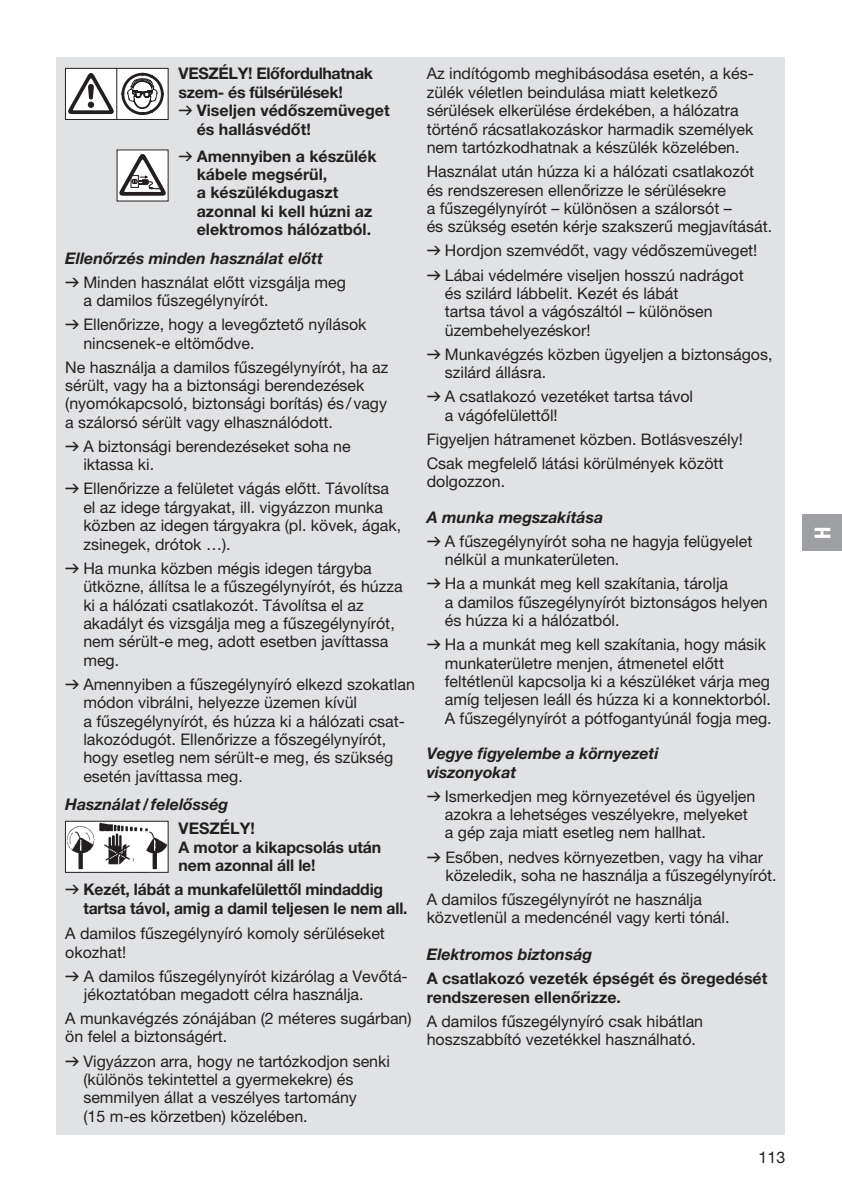
<style>
.page{position:relative;width:842px;height:1191px;background:#fff}
.page>*{position:absolute;margin:0;border:0;box-sizing:border-box;transform-origin:0 0}
.t1{font:22px "GARDENA Pro Bo Cond";color:#fff}
.t2{font:16px/18.4px "GARDENA Pro";color:#231f20}
.t3{font:700 16px/18.4px "GARDENA Pro";color:#231f20}
.t4{font:italic 700 16px/18.4px "GARDENA Pro";color:#231f20}
.t5{font:700 16px "GARDENA Pro";letter-spacing:-.02em;color:#231f20}
.s1{font-family:"Formdruck";font-weight:400}
.s2{font-weight:700;font-style:italic}
.s3{font-family:"Formdruck"}
</style>
<div class="page">
<div style="left:57px;top:57px;width:728px;height:1077px;background:#e1e2e4"></div>
<div style="left:65px;top:68px;width:103px;height:51px;background:#fff"></div>
<div style="left:65px;top:68px;width:103px;height:52px;border:1px solid #231f20"></div>
<hr style="left:116px;top:68px;width:1px;height:52px;background:#231f20">
<svg style="left:68px;top:73px;width:46px;height:41px"></svg>
<svg style="left:121px;top:73px;width:43px;height:42px"></svg>
<div style="left:117px;top:150px;width:51px;height:51px;background:#fff"></div>
<svg style="left:119px;top:154px;width:47px;height:42px"></svg>
<img style="left:67px;top:823px;width:99px;height:47px">
<div style="left:65px;top:821px;width:103px;height:51px;border:1px solid #231f20"></div>
<div style="left:802px;top:514px;width:40px;height:36px;background:#9d9fa2"></div>
<p class="t5" style="left:179px;top:64px;width:196px">VESZÉLY! Előfordulhatnak</p>
<p class="t5" style="left:179px;top:82px;width:166px">szem- és fülsérülések!</p>
<p class="t3" style="left:179px;top:101px;width:213px"><span class="s1">v</span> Viseljen védőszemüveget</p>
<p class="t3" style="left:197px;top:119px;width:116px">és hallásvédőt!</p>
<p class="t3" style="left:197px;top:146px;width:181px;text-indent:-18px"><span class="s1">v</span> Amennyiben a készülék kábele megsérül,<br>a készülékdugaszt azonnal ki kell húzni az elektromos hálózatból.</p>
<p class="t2" style="left:65px;top:246px;width:282px;line-height:24px"><span class="s2">Ellenőrzés minden használat előtt<br></span><span class="s3">v</span> Minden használat előtt vizsgálja meg</p>
<p class="t2" style="left:65px;top:288px;width:303px;line-height:24px;text-indent:18px">a damilos fűszegélynyírót.<br><span class="s3">v</span> Ellenőrizze, hogy a levegőztető nyílások</p>
<p class="t2" style="left:65px;top:331px;width:325px;line-height:24px;text-indent:18px">nincsenek-e eltömődve.<br>Ne használja a damilos fűszegélynyírót, ha az</p>
<p class="t2" style="left:65px;top:376px;width:323px">sérült, vagy ha a biztonsági berendezések (nyomókapcsoló, biztonsági borítás) és/ vagy a szálorsó sérült vagy elhasználódott.</p>
<p class="t2" style="left:83px;top:437px;width:269px;text-indent:-18px"><span class="s3">v</span> A biztonsági berendezéseket soha ne iktassa ki.</p>
<p class="t2" style="left:83px;top:479px;width:319px;text-indent:-18px"><span class="s3">v</span> Ellenőrizze a felületet vágás előtt. Távolítsa el az idege tárgyakat, ill. vigyázzon munka közben az idegen tárgyakra (pl. kövek, ágak, zsinegek, drótok …).</p>
<p class="t2" style="left:83px;top:558px;width:321px;text-indent:-18px"><span class="s3">v</span> Ha munka közben mégis idegen tárgyba ütközne, állítsa le a fűszegélynyírót, és húzza ki a hálózati csatlakozót. Távolítsa el az akadályt és vizsgálja meg a fűszegélynyírót, nem sérült-e meg, adott esetben javíttassa meg.</p>
<p class="t2" style="left:83px;top:674px;width:333px;text-indent:-18px"><span class="s3">v</span> Amennyiben a fűszegélynyíró elkezd szokatlan módon vibrálni, helyezze üzemen kívül<br>a fűszegélynyírót, és húzza ki a hálózati csat&shy;lakozódugót. Ellenőrizze a főszegélynyírót, hogy esetleg nem sérült-e meg, és szükség esetén javíttassa meg.</p>
<p class="t4" style="left:65px;top:795px;width:165px">Használat/felelősség</p>
<p class="t3" style="left:179px;top:819px;width:204px">VESZÉLY!<br>A motor a kikapcsolás után nem azonnal áll le!</p>
<p class="t3" style="left:83px;top:880px;width:326px;text-indent:-18px"><span class="s1">v</span> Kezét, lábát a munkafelülettől mindaddig tartsa távol, amig a damil teljesen le nem all.</p>
<p class="t2" style="left:65px;top:924px;width:321px">A damilos fűszegélynyíró komoly sérüléseket okozhat!</p>
<p class="t2" style="left:84px;top:966px;width:325px;text-indent:-19px"><span class="s3">v</span> A damilos fűszegélynyírót kizárólag a Vevőtá&shy;jékoztatóban megadott célra használja.</p>
<p class="t2" style="left:65px;top:1009px;width:348px">A munkavégzés zónájában (2 méteres sugárban) ön felel a biztonságért.</p>
<p class="t2" style="left:83px;top:1051px;width:308px;text-indent:-18px"><span class="s3">v</span> Vigyázzon arra, hogy ne tartózkodjon senki (különös tekintettel a gyermekekre) és semmilyen állat a veszélyes tartomány<br>(15 m-es körzetben) közelében.</p>
<p class="t2" style="left:427px;top:64px;width:329px">Az indítógomb meghibásodása esetén, a kés&shy;zülék véletlen beindulása miatt keletkező sérülések elkerülése érdekében, a hálózatra történő rácsatlakozáskor harmadik személyek nem tartózkodhatnak a készülék közelében.</p>
<p class="t2" style="left:427px;top:162px;width:347px">Használat után húzza ki a hálózati csatlakozót és rendszeresen ellenőrizze le sérülésekre<br>a fűszegélynyírót – különösen a szálorsót –<br>és szükség esetén kérje szakszerű megjavítását.</p>
<p class="t2" style="left:427px;top:238px;width:332px;line-height:24px"><span class="s3">v</span> Hordjon szemvédőt, vagy védőszemüveget! <span class="s3">v</span> Lábai védelmére viseljen hosszú nadrágot</p>
<p class="t2" style="left:445px;top:284px;width:269px">és szilárd lábbelit. Kezét és lábát tartsa távol a vágószáltól – különösen üzembehelyezéskor!</p>
<p class="t2" style="left:445px;top:345px;width:329px;text-indent:-18px"><span class="s3">v</span> Munkavégzés közben ügyeljen a biztonságos, szilárd állásra.</p>
<p class="t2" style="left:445px;top:387px;width:250px;text-indent:-18px"><span class="s3">v</span> A csatlakozó vezetéket tartsa távol a vágófelülettől!</p>
<p class="t2" style="left:427px;top:427px;width:318px;line-height:24px">Figyeljen hátramenet közben. Botlásveszély!<br>Csak megfelelő látási körülmények között</p>
<p class="t2" style="left:427px;top:472px;width:80px">dolgozzon.</p>
<p class="t2" style="left:427px;top:505px;width:327px;line-height:24px"><span class="s2">A munka megszakítása<br></span><span class="s3">v</span> A fűszegélynyírót soha ne hagyja felügyelet</p>
<p class="t2" style="left:427px;top:547px;width:303px;line-height:24px;text-indent:18px">nélkül a munkaterületen.<br><span class="s3">v</span> Ha a munkát meg kell szakítania, tárolja</p>
<p class="t2" style="left:445px;top:592px;width:324px">a damilos fűszegélynyírót biztonságos helyen és húzza ki a hálózatból.</p>
<p class="t2" style="left:445px;top:635px;width:328px;text-indent:-18px"><span class="s3">v</span> Ha a munkát meg kell szakítania, hogy másik munkaterületre menjen, átmenetel előtt feltétlenül kapcsolja ki a készüléket várja meg amíg teljesen leáll és húzza ki a konnektorból.<br>A fűszegélynyírót a pótfogantyúnál fogja meg.</p>
<p class="t4" style="left:427px;top:744px;width:234px">Vegye figyelembe a környezeti viszonyokat</p>
<p class="t2" style="left:445px;top:786px;width:312px;text-indent:-18px"><span class="s3">v</span> Ismerkedjen meg környezetével és ügyeljen azokra a lehetséges veszélyekre, melyeket a gép zaja miatt esetleg nem hallhat.</p>
<p class="t2" style="left:445px;top:847px;width:333px;text-indent:-19px"><span class="s3">v</span> Esőben, nedves környezetben, vagy ha vihar közeledik, soha ne használja a fűszegélynyírót.</p>
<p class="t2" style="left:427px;top:890px;width:304px">A damilos fűszegélynyírót ne használja közvetlenül a medencénél vagy kerti tónál.</p>
<p class="t4" style="left:427px;top:945px;width:167px">Elektromos biztonság</p>
<p class="t3" style="left:427px;top:969px;width:342px">A csatlakozó vezeték épségét és öregedését rendszeresen ellenőrizze.</p>
<p class="t2" style="left:427px;top:1011px;width:278px">A damilos fűszegélynyíró csak hibátlan hoszszabbító vezetékkel használható.</p>
<p class="t2" style="left:759px;top:1147px;width:28px">113</p>
<h1 class="t1" style="left:809px;top:538px;width:14px;rotate:-90deg">H</h1>
</div>
